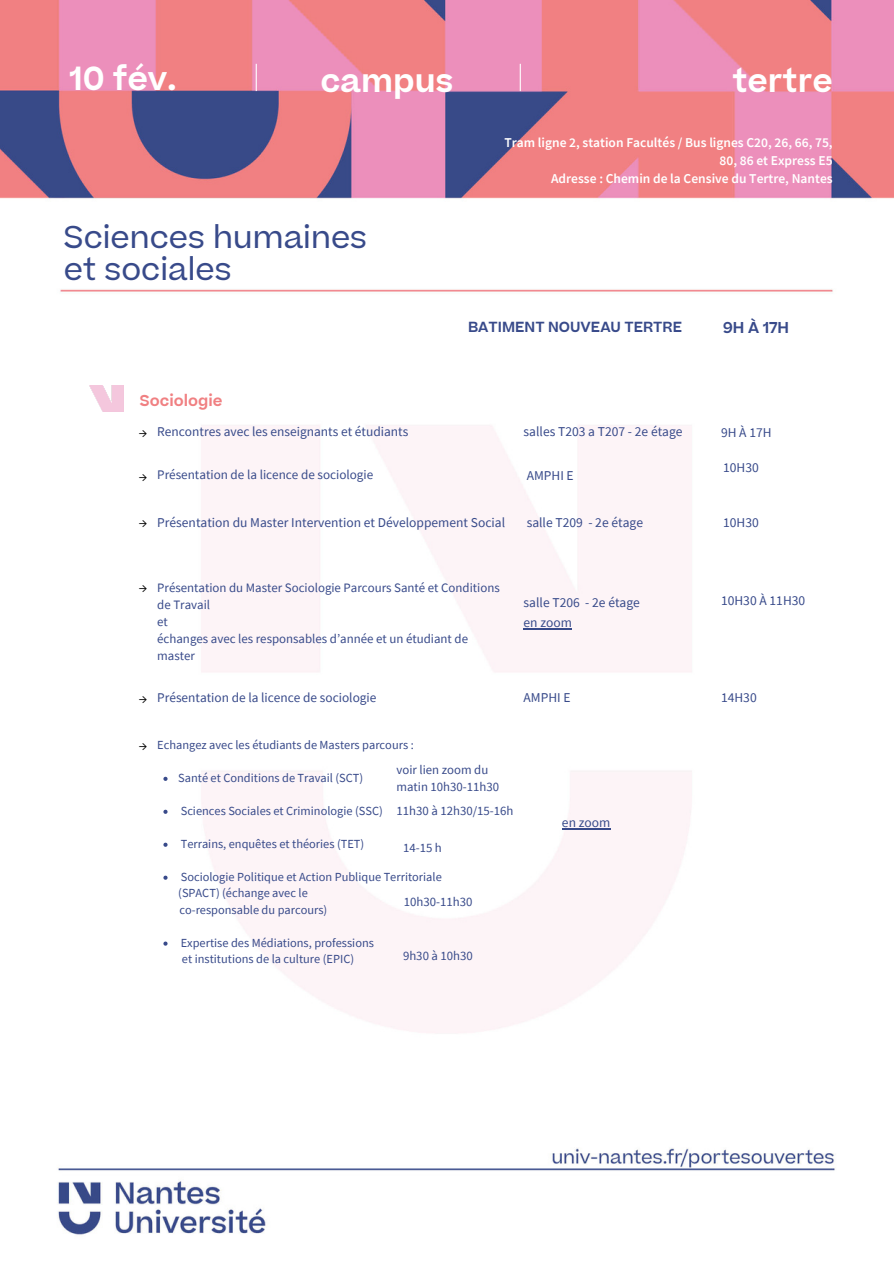
<style>
.page{position:relative;width:894px;height:1264px;background:#fff}
.page>*{position:absolute;margin:0;border:0;box-sizing:border-box;transform-origin:0 0}
.t1{font:600 31.8px "Beatrice";color:#fff}
.t2{font:600 31.5px "Beatrice";color:#fff}
.t3{font:30px/31.5px "Beatrice";letter-spacing:.005em;color:#384a8a}
.t4{font:600 15px "Beatrice";color:#f08082}
.t5{font:600 15px "Beatrice";color:#384a8a}
.t6{font:600 13.95px "Beatrice";color:#384a8a}
.t7{font:13.5px "Source Sans Pro";color:#384a8a}
.t8{font:600 13.5px/18px "Source Sans Pro";color:#fff;text-align:right}
.t9{font:13.5px "Source Sans Pro";color:#000}
.t10{font:13.35px "Source Sans Pro";color:#384a8a}
.t11{font:13.2px "Source Sans Pro";color:#384a8a}
.t12{font:12.9px/17.1px "Source Sans Pro";color:#384a8a}
.t13{font:12.75px/17px "Source Sans Pro";color:#384a8a}
.t14{font:12.3px/16.5px "Source Sans Pro";color:#384a8a}
</style>
<div class="page">
<img style="left:0;top:0;width:893px;height:1235px">
<hr style="left:255px;top:64px;width:2px;height:27px;background:#fff">
<svg style="left:519px;top:64px;width:1px;height:27px"></svg>
<img style="left:89px;top:385px;width:34px;height:26px">
<hr style="left:523px;top:628px;width:49px;height:1px;background:#384a8a">
<svg style="left:163px;top:776px;width:4px;height:5px"></svg>
<svg style="left:163px;top:809px;width:4px;height:4px"></svg>
<svg style="left:163px;top:842px;width:4px;height:4px"></svg>
<svg style="left:163px;top:875px;width:4px;height:4px"></svg>
<svg style="left:163px;top:941px;width:4px;height:4px"></svg>
<hr style="left:561px;top:828px;width:49px;height:1px;background:#384a8a">
<h1 class="t1" style="left:70px;top:66px;width:108px">10 fév.</h1>
<h6 class="t2" style="left:320px;top:69px;width:134px">campus</h6>
<h2 class="t2" style="left:732px;top:69px;width:102px">tertre</h2>
<h3 class="t8" style="left:504px;top:133px;width:330px">Tram ligne 2, station Facultés / Bus lignes C20, 26, 66, 75,<br>80, 86 et Express E5<br>Adresse : Chemin de la Censive du Tertre, Nantes</h3>
<h3 class="t3" style="left:64px;top:226px;width:305px">Sciences humaines et sociales</h3>
<h1 class="t4" style="left:140px;top:394px;width:84px">Sociologie</h1>
<p class="t6" style="left:468px;top:321px;width:215px">BATIMENT NOUVEAU TERTRE</p>
<h4 class="t5" style="left:722px;top:321px;width:67px">9H À 17H</h4>
<p class="t9" style="left:139px;top:423px;width:10px">→</p>
<p class="t9" style="left:139px;top:467px;width:10px">→</p>
<p class="t9" style="left:139px;top:514px;width:10px">→</p>
<p class="t7" style="left:720px;top:423px;width:52px">9H À 17H</p>
<p class="t7" style="left:722px;top:459px;width:37px">10H30</p>
<p class="t10" style="left:157px;top:422px;width:252px">Rencontres avec les enseignants et étudiants</p>
<p class="t7" style="left:523px;top:422px;width:160px">salles T203 a T207 - 2e étage</p>
<p class="t7" style="left:526px;top:466px;width:49px">AMPHI E</p>
<h5 class="t7" style="left:526px;top:514px;width:118px">salle T209 - 2e étage</h5>
<h5 class="t11" style="left:157px;top:466px;width:217px">Présentation de la licence de sociologie</h5>
<h5 class="t7" style="left:157px;top:514px;width:349px">Présentation du Master Intervention et Développement Social</h5>
<p class="t7" style="left:722px;top:514px;width:37px">10H30</p>
<p class="t9" style="left:139px;top:579px;width:10px">→</p>
<p class="t12" style="left:157px;top:578px;width:344px">Présentation du Master Sociologie Parcours Santé et Conditions de Travail</p>
<p class="t12" style="left:157px;top:612px;width:12px">et</p>
<p class="t12" style="left:157px;top:630px;width:312px">échanges avec les responsables d’année et un étudiant de master</p>
<p class="t7" style="left:523px;top:594px;width:118px">salle T206 - 2e étage</p>
<p class="t7" style="left:720px;top:591px;width:86px">10H30 À 11H30</p>
<p class="t7" style="left:523px;top:614px;width:50px">en zoom</p>
<p class="t9" style="left:139px;top:689px;width:10px">→</p>
<p class="t9" style="left:139px;top:736px;width:10px">→</p>
<h5 class="t10" style="left:157px;top:688px;width:221px">Présentation de la licence de sociologie</h5>
<p class="t7" style="left:523px;top:688px;width:49px">AMPHI E</p>
<p class="t7" style="left:720px;top:688px;width:37px">14H30</p>
<p class="t14" style="left:157px;top:736px;width:258px">Echangez avec les étudiants de Masters parcours :</p>
<p class="t14" style="left:178px;top:769px;width:186px">Santé et Conditions de Travail (SCT)</p>
<p class="t14" style="left:181px;top:802px;width:203px">Sciences Sociales et Criminologie (SSC)</p>
<h5 class="t14" style="left:181px;top:835px;width:185px">Terrains, enquêtes et théories (TET)</h5>
<p class="t14" style="left:178px;top:868px;width:265px">Sociologie Politique et Action Publique Territoriale (SPACT) (échange avec le</p>
<p class="t14" style="left:179px;top:901px;width:149px">co-responsable du parcours)</p>
<p class="t14" style="left:181px;top:934px;width:195px">Expertise des Médiations, professions</p>
<p class="t14" style="left:182px;top:950px;width:174px">et institutions de la culture (EPIC)</p>
<p class="t13" style="left:396px;top:761px;width:104px">voir lien zoom du matin 10h30-11h30</p>
<p class="t13" style="left:396px;top:801px;width:118px">11h30 à 12h30/15-16h</p>
<p class="t13" style="left:403px;top:839px;width:40px">14-15 h</p>
<h5 class="t13" style="left:403px;top:893px;width:70px">10h30-11h30</h5>
<h5 class="t13" style="left:403px;top:947px;width:71px">9h30 à 10h30</h5>
<p class="t7" style="left:561px;top:813px;width:50px">en zoom</p>
</div>
